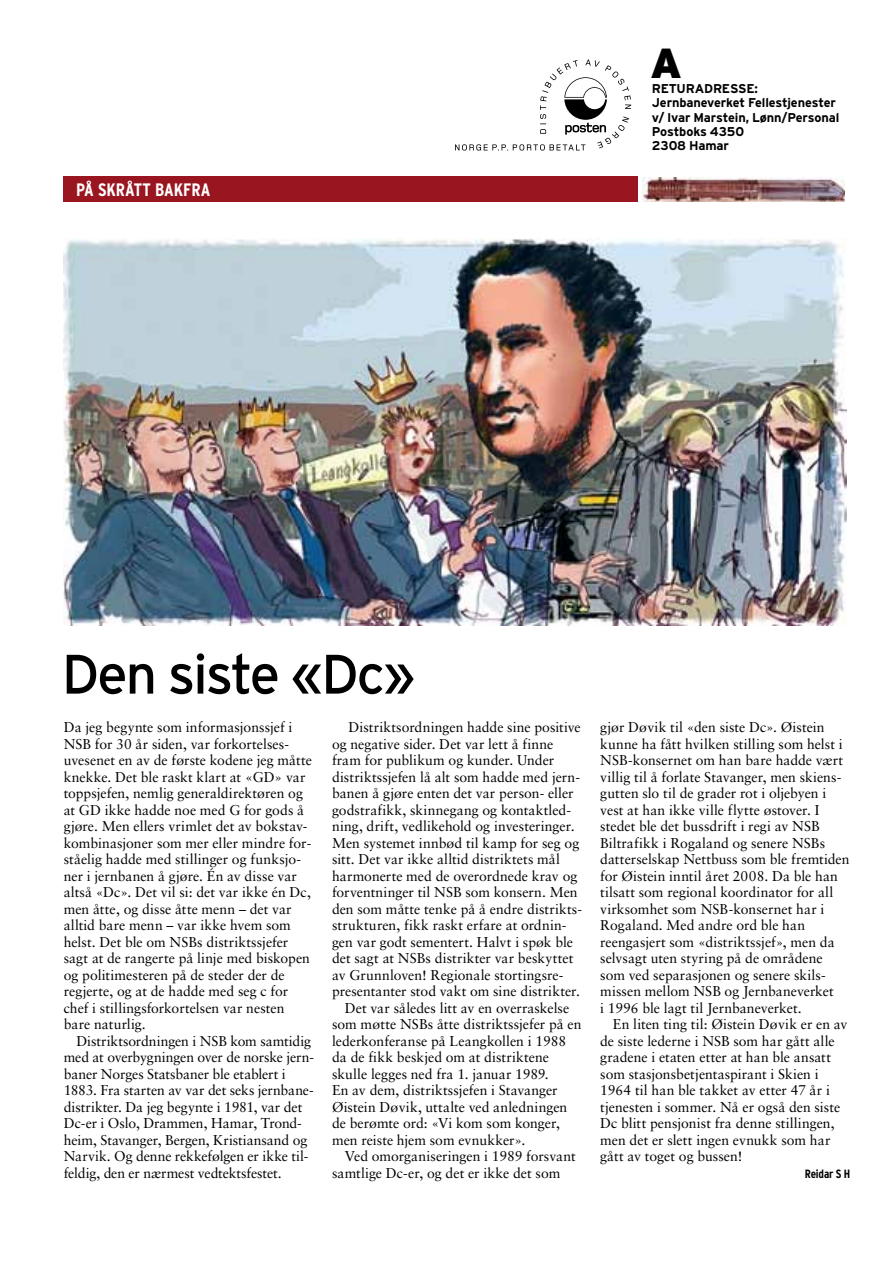
<style>
.page{position:relative;width:893px;height:1263px;background:#fff}
.page>*{position:absolute;margin:0;border:0;box-sizing:border-box;transform-origin:0 0}
.t1{font:55.5px "Interstate";letter-spacing:-.04em;color:#000}
.t2{font:900 42px "Interstate";color:#000}
.t3{font:700 condensed 18px "Interstate";color:#fff}
.t4{font:14.25px/16.5px "Sabon";color:#000}
.t5{font:700 12.75px/14.2px "Interstate";letter-spacing:-.01em;color:#000}
.t6{font:700 condensed 12px "Interstate";color:#000}
</style>
<div class="page">
<div style="left:64px;top:176px;width:574px;height:26px;background:#991620"></div>
<img style="left:643px;top:177px;width:201px;height:25px">
<svg style="left:455px;top:59px;width:177px;height:92px"></svg>
<img style="left:64px;top:238px;width:782px;height:387px">
<p class="t3" style="left:76px;top:180px;width:136px">PÅ SKRÅTT BAKFRA</p>
<h2 class="t2" style="left:650px;top:40px;width:34px">A</h2>
<p class="t5" style="left:652px;top:82px;width:189px">RETURADRESSE:<br>Jernbaneverket Fellestjenester v/ Ivar Marstein, Lønn/Personal<br>Postboks 4350<br>2308 Hamar</p>
<h1 class="t1" style="left:62px;top:643px;width:355px">Den siste «Dc»</h1>
<p class="t4" style="left:64px;top:719px;width:250px">Da jeg begynte som informasjonssjef i NSB for 30 år siden, var forkortelses&shy;uvesenet en av de første kodene jeg måtte knekke. Det ble raskt klart at «GD» var toppsjefen, nemlig generaldirektøren og at GD ikke hadde noe med G for gods å gjøre. Men ellers vrimlet det av bokstav&shy;kombinasjoner som mer eller mindre for&shy;ståelig hadde med stillinger og funksjo&shy;ner i jernbanen å gjøre. Én av disse var altså «Dc». Det vil si: det var ikke én Dc, men åtte, og disse åtte menn – det var alltid bare menn – var ikke hvem som helst. Det ble om NSBs distriktssjefer sagt at de rangerte på linje med biskopen og politimesteren på de steder der de regjerte, og at de hadde med seg c for chef i stillingsforkortelsen var nesten bare naturlig.</p>
<p class="t4" style="left:64px;top:1032px;width:252px;text-indent:13px">Distriktsordningen i NSB kom samtidig med at overbygningen over de norske jern&shy;baner Norges Statsbaner ble etablert i 1883. Fra starten av var det seks jernbane&shy;distrikter. Da jeg begynte i 1981, var det Dc-er i Oslo, Drammen, Hamar, Trond&shy;heim, Stavanger, Bergen, Kristiansand og Narvik. Og denne rekkefølgen er ikke til&shy;feldig, den er nærmest vedtektsfestet.</p>
<p class="t4" style="left:349px;top:719px;width:234px">Distriktsordningen hadde sine positive</p>
<p class="t4" style="left:332px;top:735px;width:223px">og negative sider. Det var lett å finne</p>
<p class="t4" style="left:332px;top:752px;width:224px">fram for publikum og kunder. Under</p>
<p class="t4" style="left:332px;top:768px;width:250px">distriktssjefen lå alt som hadde med jern-</p>
<p class="t4" style="left:332px;top:785px;width:243px">banen å gjøre enten det var person- eller</p>
<p class="t4" style="left:332px;top:801px;width:241px">godstrafikk, skinnegang og kontaktled-</p>
<p class="t4" style="left:332px;top:818px;width:244px">ning, drift, vedlikehold og investeringer.</p>
<p class="t4" style="left:332px;top:834px;width:249px">Men systemet innbød til kamp for seg og</p>
<p class="t4" style="left:332px;top:851px;width:229px">sitt. Det var ikke alltid distriktets mål</p>
<p class="t4" style="left:332px;top:867px;width:247px">harmonerte med de overordnede krav og</p>
<p class="t4" style="left:332px;top:884px;width:247px">forventninger til NSB som konsern. Men</p>
<p class="t4" style="left:332px;top:900px;width:252px">den som måtte tenke på å endre distrikts-</p>
<p class="t4" style="left:332px;top:917px;width:236px">strukturen, fikk raskt erfare at ordnin-</p>
<p class="t4" style="left:332px;top:933px;width:243px">gen var godt sementert. Halvt i spøk ble</p>
<p class="t4" style="left:332px;top:950px;width:243px">det sagt at NSBs distrikter var beskyttet</p>
<p class="t4" style="left:332px;top:966px;width:233px">av Grunnloven! Regionale stortingsre-</p>
<p class="t4" style="left:332px;top:983px;width:250px">presentanter stod vakt om sine distrikter.</p>
<p class="t4" style="left:345px;top:999px;width:226px">Det var således litt av en overraskelse</p>
<p class="t4" style="left:332px;top:1016px;width:251px">som møtte NSBs åtte distriktssjefer på en</p>
<p class="t4" style="left:332px;top:1032px;width:236px">lederkonferanse på Leangkollen i 1988</p>
<p class="t4" style="left:332px;top:1049px;width:218px">da de fikk beskjed om at distriktene</p>
<p class="t4" style="left:332px;top:1065px;width:218px">skulle legges ned fra 1. januar 1989.</p>
<p class="t4" style="left:332px;top:1082px;width:227px">En av dem, distriktssjefen i Stavanger</p>
<p class="t4" style="left:332px;top:1098px;width:237px">Øistein Døvik, uttalte ved anledningen</p>
<p class="t4" style="left:332px;top:1115px;width:229px">de berømte ord: «Vi kom som konger,</p>
<p class="t4" style="left:332px;top:1131px;width:195px">men reiste hjem som evnukker».</p>
<p class="t4" style="left:345px;top:1148px;width:232px">Ved omorganiseringen i 1989 forsvant</p>
<p class="t4" style="left:332px;top:1164px;width:230px">samtlige Dc-er, og det er ikke det som</p>
<p class="t4" style="left:600px;top:719px;width:251px">gjør Døvik til «den siste Dc». Øistein kunne ha fått hvilken stilling som helst i NSB-konsernet om han bare hadde vært villig til å forlate Stavanger, men skiens&shy;gutten slo til de grader rot i oljebyen i vest at han ikke ville flytte østover. I stedet ble det bussdrift i regi av NSB Biltrafikk i Rogaland og senere NSBs datterselskap Nettbuss som ble fremtiden for Øistein inntil året 2008. Da ble han tilsatt som regional koordinator for all virksomhet som NSB-konsernet har i Rogaland. Med andre ord ble han reengasjert som «distriktssjef», men da selvsagt uten styring på de områdene som ved separasjonen og senere skils&shy;missen mellom NSB og Jernbaneverket<br>i 1996 ble lagt til Jernbaneverket.</p>
<p class="t4" style="left:600px;top:1016px;width:249px;text-indent:13px">En liten ting til: Øistein Døvik er en av de siste lederne i NSB som har gått alle gradene i etaten etter at han ble ansatt som stasjonsbetjentaspirant i Skien i 1964 til han ble takket av etter 47 år i tjenesten i sommer. Nå er også den siste Dc blitt pensjonist fra denne stillingen, men det er slett ingen evnukk som har gått av toget og bussen!</p>
<p class="t6" style="left:805px;top:1167px;width:47px">REIDAR S H</p>
</div>
